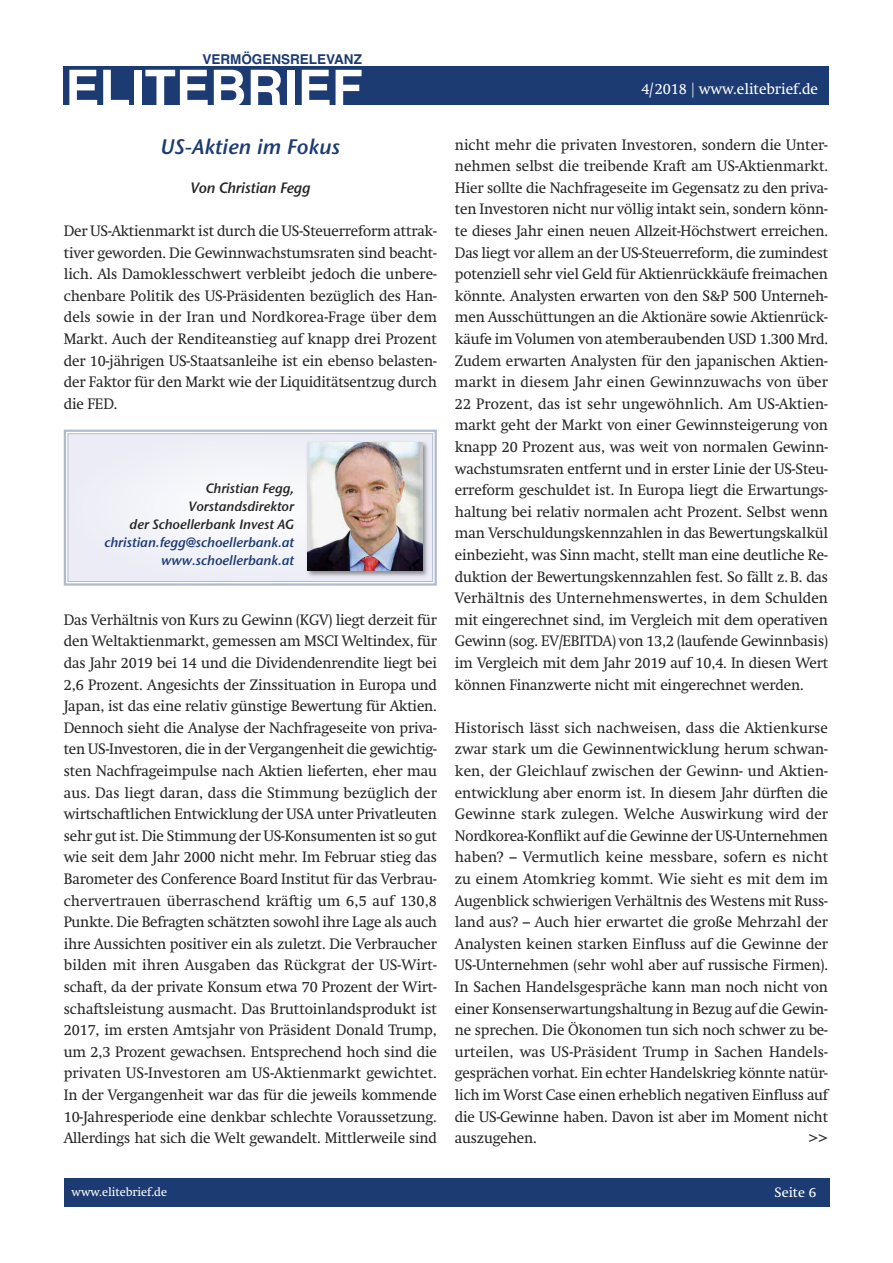
<style>
.page{position:relative;width:893px;height:1263px;background:#fff}
.page>*{position:absolute;margin:0;border:0;box-sizing:border-box;transform-origin:0 0}
.t1{font:700 51px "Helvetica";color:#fff}
.t2{font:21px "Stone Sans Sem ITCTT Semi Ita";letter-spacing:.005em;color:#1d3b73}
.t3{font:15px/21.6px "Swift";letter-spacing:-.01em;color:#272526;text-align:justify}
.t4{font:15px "Swift";color:#fff}
.t5{font:15px "Stone Sans Sem ITCTT Semi Ita";letter-spacing:-.01em;color:#272526}
.t6{font:13.5px/18px "Stone Sans Sem ITCTT Semi Ita";letter-spacing:-.005em;color:#272526;text-align:right}
.t7{font:13.5px/18px "Stone Sans Sem ITCTT Semi Ita";letter-spacing:-.005em;color:#1d3b73;text-align:right}
.t8{font:700 13.5px "Helvetica";color:#1d3b73}
.t9{font:13.5px "Swift";color:#fff}
.t10{font:12px "Swift";color:#fff}
</style>
<div class="page">
<div style="left:64px;top:1178px;width:765px;height:29px;background:#1d3b73"></div>
<div style="left:64px;top:66px;width:765px;height:38px;background:#1d3b73"></div>
<div style="left:68px;top:434px;width:364px;height:147px;background:#f0f2f8"></div>
<div style="left:64px;top:430px;width:373px;height:156px;border:2px solid #b0bace"></div>
<div style="left:68px;top:433px;width:365px;height:149px;border:1px solid #b0bace"></div>
<img style="left:302px;top:437px;width:131px;height:144px">
<img style="left:308px;top:442px;width:115px;height:128px">
<p class="t8" style="left:202px;top:51px;width:161px">VERMÖGENSRELEVANZ</p>
<h1 class="t1" style="left:65px;top:59px;width:299px">ELITEBRIEF</h1>
<h2 class="t2" style="left:161px;top:130px;width:181px">US-Aktien im Fokus</h2>
<p class="t5" style="left:190px;top:175px;width:121px">Von Christian Fegg</p>
<p class="t3" style="left:64px;top:221px;width:375px">Der US-Aktienmarkt ist durch die US-Steuerreform attrak&shy;tiver geworden. Die Gewinnwachstumsraten sind beacht&shy;lich. Als Damoklesschwert verbleibt jedoch die unbere&shy;chenbare Politik des US-Präsidenten bezüglich des Han&shy;dels sowie in der Iran und Nordkorea-Frage über dem Markt. Auch der Renditeanstieg auf knapp drei Prozent der 10-jährigen US-Staatsanleihe ist ein ebenso belasten&shy;der Faktor für den Markt wie der Liquiditätsentzug durch die FED.</p>
<p class="t6" style="left:130px;top:479px;width:166px">Christian Fegg,<br>Vorstandsdirektor<br>der Schoellerbank Invest AG</p>
<p class="t7" style="left:104px;top:533px;width:191px">christian.fegg@schoellerbank.at www.schoellerbank.at</p>
<p class="t3" style="left:64px;top:610px;width:375px">Das Verhältnis von Kurs zu Gewinn (KGV) liegt derzeit für den Weltaktienmarkt, gemessen am MSCI Weltindex, für das Jahr 2019 bei 14 und die Dividendenrendite liegt bei 2,6 Prozent. Angesichts der Zinssituation in Europa und Japan, ist das eine relativ günstige Bewertung für Aktien.<br>Dennoch sieht die Analyse der Nachfrageseite von priva&shy;ten US-Investoren, die in der Vergangenheit die gewichtig&shy;sten Nachfrageimpulse nach Aktien lieferten, eher mau aus. Das liegt daran, dass die Stimmung bezüglich der wirtschaftlichen Entwicklung der USA unter Privatleuten sehr gut ist. Die Stimmung der US-Konsumenten ist so gut wie seit dem Jahr 2000 nicht mehr. Im Februar stieg das Barometer des Conference Board Institut für das Verbrau&shy;chervertrauen überraschend kräftig um 6,5 auf 130,8<br>Punkte. Die Befragten schätzten sowohl ihre Lage als auch ihre Aussichten positiver ein als zuletzt. Die Verbraucher bilden mit ihren Ausgaben das Rückgrat der US-Wirt&shy;schaft, da der private Konsum etwa 70 Prozent der Wirt&shy;schaftsleistung ausmacht. Das Bruttoinlandsprodukt ist 2017, im ersten Amtsjahr von Präsident Donald Trump, um 2,3 Prozent gewachsen. Entsprechend hoch sind die privaten US-Investoren am US-Aktienmarkt gewichtet.<br>In der Vergangenheit war das für die jeweils kommende 10-Jahresperiode eine denkbar schlechte Voraussetzung.<br>Allerdings hat sich die Welt gewandelt. Mittlerweile sind</p>
<p class="t10" style="left:72px;top:1187px;width:97px">www.elitebrief.de</p>
<p class="t4" style="left:641px;top:83px;width:178px">4/2018 | www.elitebrief.de</p>
<p class="t3" style="left:455px;top:135px;width:375px">nicht mehr die privaten Investoren, sondern die Unter&shy;nehmen selbst die treibende Kraft am US-Aktienmarkt.<br>Hier sollte die Nachfrageseite im Gegensatz zu den priva&shy;ten Investoren nicht nur völlig intakt sein, sondern könn&shy;te dieses Jahr einen neuen Allzeit-Höchstwert erreichen.<br>Das liegt vor allem an der US-Steuerreform, die zumindest potenziell sehr viel Geld für Aktienrückkäufe freimachen könnte. Analysten erwarten von den S&amp;P 500 Unterneh&shy;men Ausschüttungen an die Aktionäre sowie Aktienrück&shy;käufe im Volumen von atemberaubenden USD 1.300 Mrd.<br>Zudem erwarten Analysten für den japanischen Aktien&shy;markt in diesem Jahr einen Gewinnzuwachs von über 22 Prozent, das ist sehr ungewöhnlich. Am US-Aktien&shy;markt geht der Markt von einer Gewinnsteigerung von knapp 20 Prozent aus, was weit von normalen Gewinn&shy;wachstumsraten entfernt und in erster Linie der US-Steu&shy;erreform geschuldet ist. In Europa liegt die Erwartungs&shy;haltung bei relativ normalen acht Prozent. Selbst wenn man Verschuldungskennzahlen in das Bewertungskalkül einbezieht, was Sinn macht, stellt man eine deutliche Re&shy;duktion der Bewertungskennzahlen fest. So fällt z.B. das Verhältnis des Unternehmenswertes, in dem Schulden mit eingerechnet sind, im Vergleich mit dem operativen Gewinn (sog. EV/EBITDA) von 13,2 (laufende Gewinnbasis) im Vergleich mit dem Jahr 2019 auf 10,4. In diesen Wert können Finanzwerte nicht mit eingerechnet werden.</p>
<p class="t3" style="left:455px;top:718px;width:375px">Historisch lässt sich nachweisen, dass die Aktienkurse zwar stark um die Gewinnentwicklung herum schwan&shy;ken, der Gleichlauf zwischen der Gewinn- und Aktien&shy;entwicklung aber enorm ist. In diesem Jahr dürften die Gewinne stark zulegen. Welche Auswirkung wird der Nordkorea-Konflikt auf die Gewinne der US-Unternehmen haben? – Vermutlich keine messbare, sofern es nicht zu einem Atomkrieg kommt. Wie sieht es mit dem im Augenblick schwierigen Verhältnis des Westens mit Russ&shy;land aus? – Auch hier erwartet die große Mehrzahl der Analysten keinen starken Einfluss auf die Gewinne der US-Unternehmen (sehr wohl aber auf russische Firmen).<br>In Sachen Handelsgespräche kann man noch nicht von einer Konsenserwartungshaltung in Bezug auf die Gewin&shy;ne sprechen. Die Ökonomen tun sich noch schwer zu be&shy;urteilen, was US-Präsident Trump in Sachen Handels&shy;gesprächen vorhat. Ein echter Handelskrieg könnte natür&shy;lich im Worst Case einen erheblich negativen Einfluss auf die US-Gewinne haben. Davon ist aber im Moment nicht auszugehen.</p>
<p class="t3" style="left:809px;top:1128px;width:21px">&gt;&gt;</p>
<p class="t9" style="left:775px;top:1187px;width:43px">Seite 6</p>
</div>
